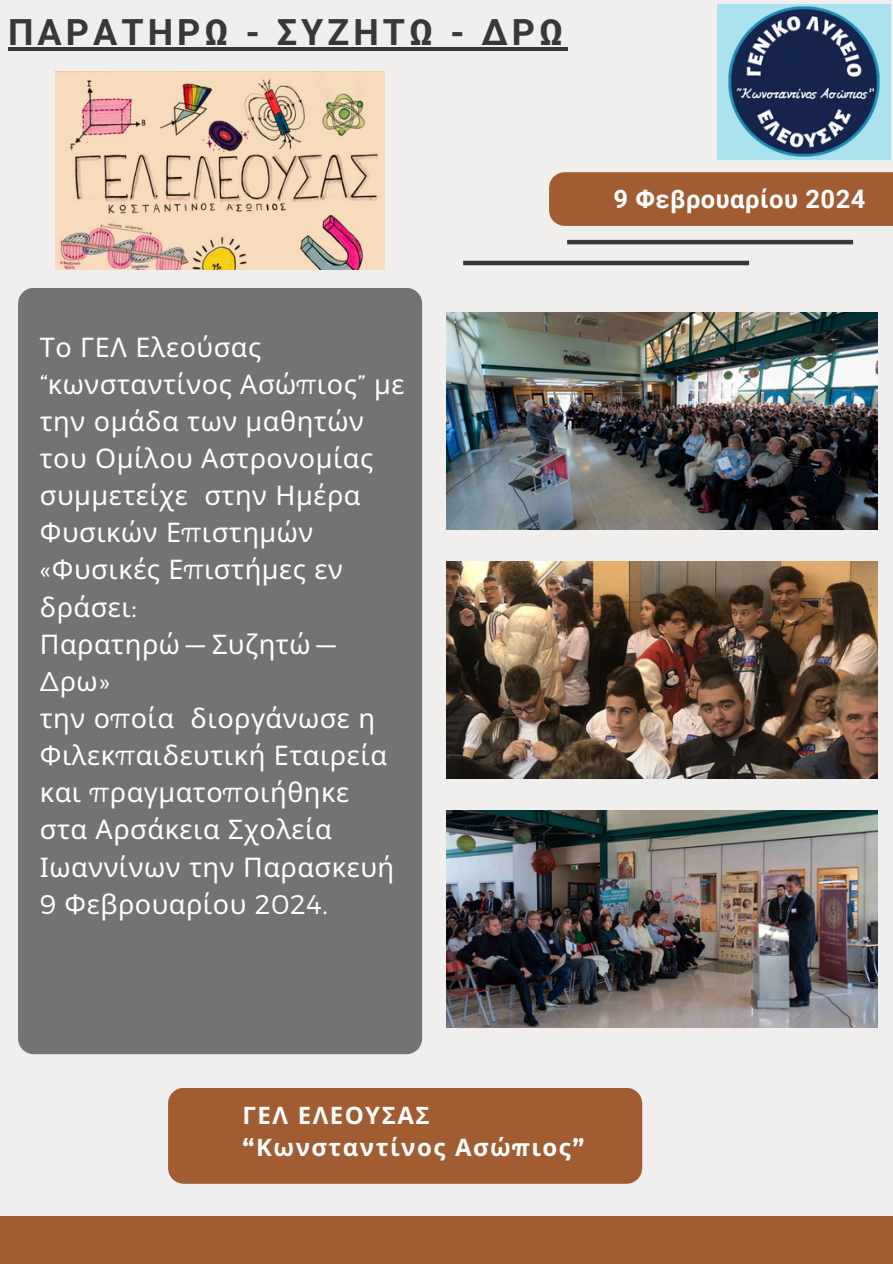
<style>
.page{position:relative;width:893px;height:1264px;background:#fff}
.page>*{position:absolute;margin:0;border:0;box-sizing:border-box;transform-origin:0 0}
.t1{font:700 36px "Roboto";letter-spacing:.115em;color:#393838}
.t2{font:27px/37.2px "Noto Sans";letter-spacing:.02em;color:#fff}
.t3{font:300 27px "Montserrat";color:#fff}
.t4{font:700 25.5px "Roboto";letter-spacing:.02em;color:#fff}
.t5{font:700 24px/32.7px "Noto Sans";letter-spacing:.06em;color:#fff}
.s1{font-family:"Montserrat";font-weight:300}
.s2{font-family:"Noto Sans";font-weight:400}
.s3{font-family:"Montserrat"}
</style>
<div class="page">
<div style="left:0;top:0;width:892px;height:1263px;background:#f1eeee"></div>
<div style="left:18px;top:288px;width:404px;height:766px;background:#737373"></div>
<img style="left:717px;top:5px;width:173px;height:154px">
<div style="left:168px;top:1088px;width:474px;height:95px;background:#a15c32"></div>
<div style="left:549px;top:172px;width:343px;height:54px;background:#a15c32"></div>
<div style="left:0;top:1215px;width:892px;height:48px;background:#a15c32"></div>
<hr style="left:463px;top:261px;width:286px;height:4px;background:#393838">
<hr style="left:567px;top:240px;width:286px;height:4px;background:#393838">
<img style="left:56px;top:72px;width:328px;height:198px">
<img style="left:446px;top:312px;width:431px;height:218px">
<img style="left:446px;top:561px;width:431px;height:217px">
<img style="left:446px;top:810px;width:431px;height:217px">
<hr style="left:8px;top:48px;width:559px;height:3px;background:#393838">
<h1 class="t1" style="left:8px;top:12px;width:556px">ΠΑΡΑΤΗΡΩ - ΣΥΖΗΤΩ - ΔΡΩ</h1>
<p class="t2" style="left:40px;top:327px;width:366px">Το ΓΕΛ Ελεούσας <span class="s1">“</span>κωνσταντίνος Ασώ<span class="s1">π</span>ιος<span class="s1">”</span> με την ομάδα των μαθητών του Ομίλου Αστρονομίας συμμετείχε στην Ημέρα<br>Φυσικών Ε<span class="s1">π</span>ιστημών <span class="s1">«</span>Φυσικές Ε<span class="s1">π</span>ιστήμες εν δράσει<span class="s1">:<br></span>Παρατηρώ Συζητώ</p>
<p class="t3" style="left:40px;top:663px;width:72px">Δ<span class="s2">ρω</span>»</p>
<p class="t2" style="left:40px;top:699px;width:356px">την ο<span class="s1">π</span>οία διοργάνωσε η<br>Φιλεκ<span class="s1">π</span>αιδευτική Εταιρεία και <span class="s1">π</span>ραγματο<span class="s1">π</span>οιήθηκε στα Αρσάκεια Σχολεία<br>Ιωαννίνων την Παρασκευή<br><span class="s1">9</span> Φεβρουαρίου <span class="s1">2024.</span></p>
<h2 class="t4" style="left:613px;top:184px;width:253px">9 Φεβρουαρίου 2024</h2>
<p class="t5" style="left:243px;top:1097px;width:343px">ΓΕΛ ΕΛΕΟΥΣΑΣ <span class="s3">“</span>Κωνσταντίνος Ασώ<span class="s3">π</span>ιος<span class="s3">”</span></p>
</div>
